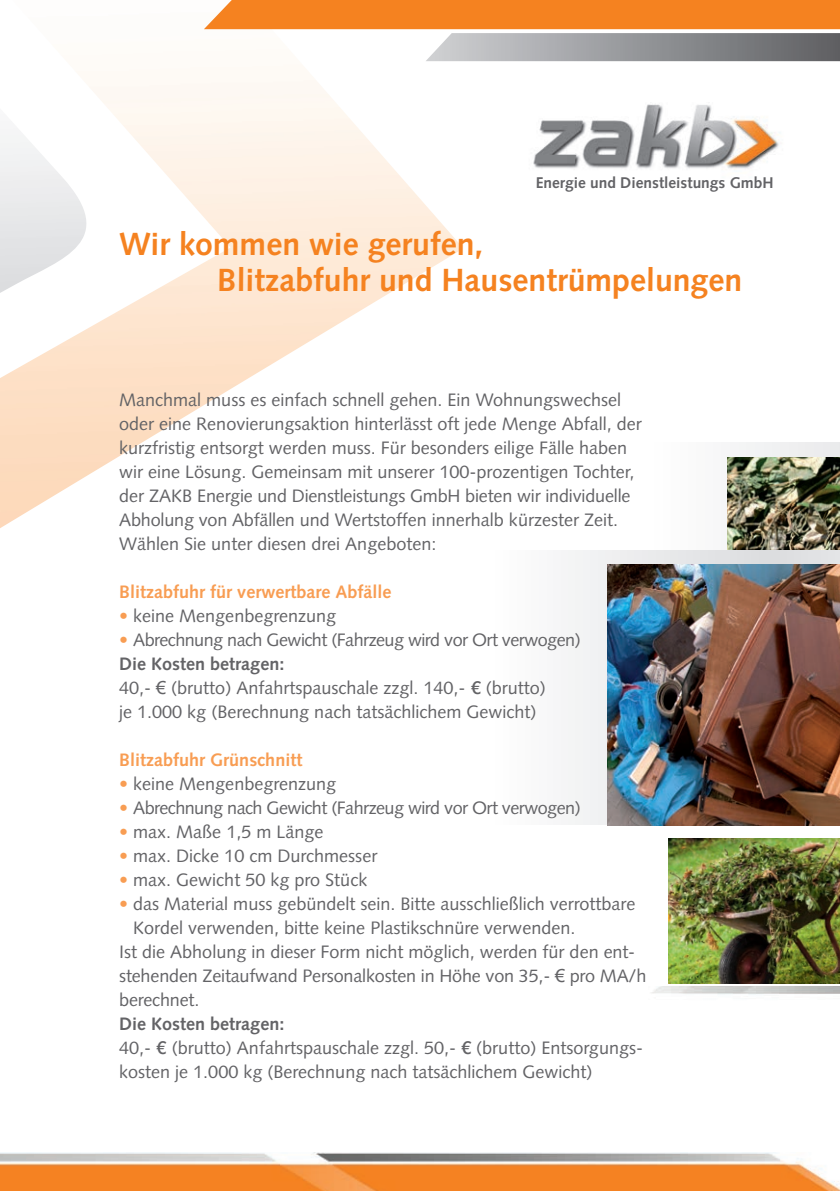
<style>
.page{position:relative;width:840px;height:1191px;background:#fff}
.page>*{position:absolute;margin:0;border:0;box-sizing:border-box;transform-origin:0 0}
.t1{font:700 32px/36px "Syntax";color:#f58220}
.t2{font:18px/24px "Syntax";color:#636366}
.t3{font:700 18px "Syntax";color:#f89d53}
.t4{font:18px "Syntax";letter-spacing:-.03em;color:#636366}
.t5{font:700 15.6px "Syntax";color:#636366}
.s1{color:#f89d53}
.s2{font-weight:700}
.s3{font-family:"Arial"}
.s4{font-family:"Helvetica Neue";font-weight:500}
</style>
<div class="page">
<img style="left:0;top:61px;width:462px;height:467px">
<img style="left:533px;top:104px;width:247px;height:65px">
<img style="left:0;top:1152px;width:839px;height:39px">
<div style="left:648px;top:443px;width:191px;height:108px;background:#fafafa"></div>
<img style="left:727px;top:458px;width:112px;height:92px">
<div style="left:490px;top:550px;width:279px;height:274px;background:#f6f6f7"></div>
<div style="left:769px;top:550px;width:70px;height:203px;background:#e0e1e3"></div>
<img style="left:607px;top:564px;width:232px;height:261px">
<img style="left:668px;top:838px;width:171px;height:145px">
<svg style="left:204px;top:0;width:636px;height:61px"></svg>
<p class="t5" style="left:535px;top:173px;width:239px">Energie und Dienstleistungs GmbH</p>
<h1 class="t1" style="left:217px;top:226px;width:526px;text-indent:-98px">Wir kommen wie gerufen,<br>Blitzabfuhr und Hausentrümpelungen</h1>
<p class="t2" style="left:119px;top:388px;width:524px">Manchmal muss es einfach schnell gehen. Ein Wohnungswechsel oder eine Renovierungsaktion hinterlässt oft jede Menge Abfall, der kurzfristig entsorgt werden muss. Für besonders eilige Fälle haben wir eine Lösung. Gemeinsam mit unserer 100-prozentigen Tochter, der ZAKB Energie und Dienstleistungs GmbH bieten wir individuelle Abholung von Abfällen und Wertstoffen innerhalb kürzester Zeit.<br>Wählen Sie unter diesen drei Angeboten:</p>
<p class="t3" style="left:119px;top:582px;width:274px">Blitzabfuhr für verwertbare Abfälle</p>
<p class="t2" style="left:119px;top:604px;width:218px"><span class="s1">•</span> keine Mengenbegrenzung</p>
<p class="t2" style="left:119px;top:628px;width:463px"><span class="s1">•</span> Abrechnung nach Gewicht (Fahrzeug wird vor Ort verwogen)<br><span class="s2">Die Kosten betragen:<br></span>40,- <span class="s3">€</span> (brutto) Anfahrtspauschale zzgl. 140,- <span class="s4">€</span> (brutto)<br>je 1.000 kg (Berechnung nach tatsächlichem Gewicht)</p>
<p class="t3" style="left:119px;top:749px;width:184px">Blitzabfuhr Grünschnitt</p>
<p class="t2" style="left:119px;top:772px;width:218px"><span class="s1">•</span> keine Mengenbegrenzung</p>
<p class="t4" style="left:119px;top:797px;width:463px"><span class="s1">•</span> Abrechnung nach Gewicht (Fahrzeug wird vor Ort verwogen)</p>
<p class="t2" style="left:119px;top:820px;width:206px"><span class="s1">•</span> max. Maße 1,5 m Länge</p>
<p class="t2" style="left:119px;top:844px;width:259px"><span class="s1">•</span> max. Dicke 10 cm Durchmesser</p>
<p class="t2" style="left:119px;top:868px;width:249px"><span class="s1">•</span> max. Gewicht 50 kg pro Stück</p>
<p class="t2" style="left:119px;top:892px;width:517px"><span class="s1">•</span> das Material muss gebündelt sein. Bitte ausschließlich verrottbare</p>
<p class="t2" style="left:133px;top:916px;width:443px">Kordel verwenden, bitte keine Plastikschnüre verwenden.</p>
<p class="t2" style="left:119px;top:940px;width:517px">Ist die Abholung in dieser Form nicht möglich, werden für den ent-</p>
<p class="t2" style="left:119px;top:964px;width:528px">stehenden Zeitaufwand Personalkosten in Höhe von 35,- <span class="s3">€</span> pro MA/h</p>
<p class="t2" style="left:119px;top:988px;width:82px">berechnet.</p>
<p class="t2" style="left:119px;top:1012px;width:525px"><span class="s2">Die Kosten betragen:<br></span>40,- <span class="s4">€</span> (brutto) Anfahrtspauschale zzgl. 50,- <span class="s4">€</span> (brutto) Entsorgungs&shy;kosten je 1.000 kg (Berechnung nach tatsächlichem Gewicht)</p>
</div>
